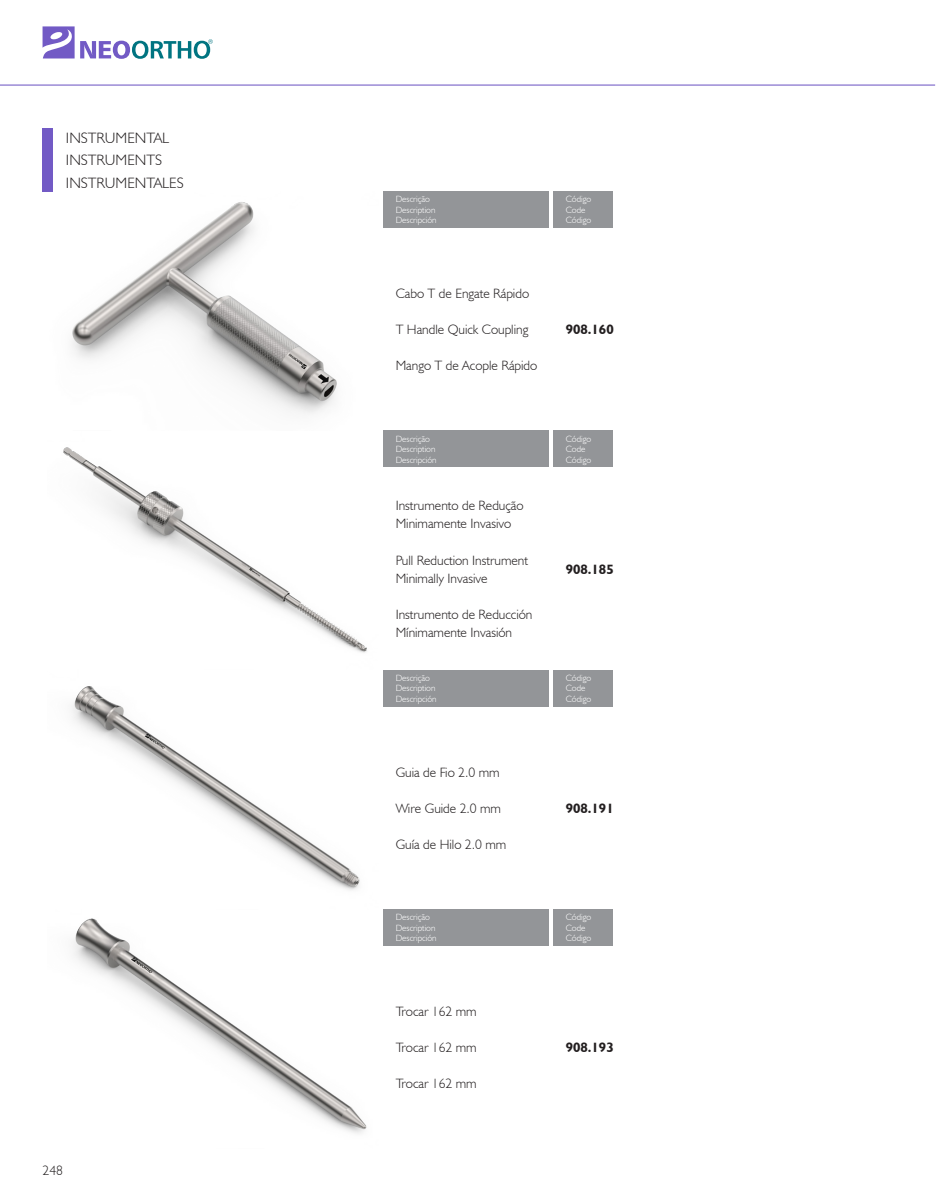
<style>
.page{position:relative;width:936px;height:1191px;background:#fff}
.page>*{position:absolute;margin:0;border:0;box-sizing:border-box;transform-origin:0 0}
.t1{font:300 15px/22.5px "Humanist 521 BT";color:#231f20}
.desc-instrumental{font:300 13.5px/18px "Humanist 521 BT";color:#231f20}
.desc-instrumental-2{font:700 13.5px "Humanist 521 BT";color:#231f20}
.tabela-cabecalho{font:300 9px "Humanist 521 BT";color:#fff}
</style>
<div class="page">
<hr style="left:0;top:85px;width:935px;height:1px;background:#725ac5">
<svg style="left:43px;top:26px;width:170px;height:33px"></svg>
<div style="left:43px;top:128px;width:10px;height:63px;background:#725ac5"></div>
<div style="left:383px;top:191px;width:166px;height:36px;background:#939598"></div>
<div style="left:553px;top:191px;width:59px;height:36px;background:#939598"></div>
<img style="left:47px;top:191px;width:320px;height:943px">
<div style="left:383px;top:431px;width:166px;height:36px;background:#939598"></div>
<div style="left:553px;top:431px;width:59px;height:36px;background:#939598"></div>
<div style="left:383px;top:670px;width:166px;height:36px;background:#939598"></div>
<div style="left:553px;top:670px;width:59px;height:36px;background:#939598"></div>
<div style="left:383px;top:909px;width:166px;height:36px;background:#939598"></div>
<div style="left:553px;top:909px;width:59px;height:36px;background:#939598"></div>
<p class="t1" style="left:66px;top:126px;width:119px">INSTRUMENTAL<br>INSTRUMENTS<br>INSTRUMENTALES</p>
<p class="desc-instrumental" style="left:43px;top:1161px;width:22px">248</p>
<p class="tabela-cabecalho" style="left:395px;top:194px;width:36px">Descrição</p>
<p class="tabela-cabecalho" style="left:395px;top:204px;width:41px">Description</p>
<p class="tabela-cabecalho" style="left:395px;top:215px;width:42px">Descripción</p>
<p class="desc-instrumental" style="left:395px;top:284px;width:135px">Cabo T de Engate Rápido</p>
<p class="desc-instrumental" style="left:395px;top:320px;width:134px">T Handle Quick Coupling</p>
<p class="desc-instrumental" style="left:395px;top:356px;width:143px">Mango T de Acople Rápido</p>
<p class="tabela-cabecalho" style="left:395px;top:433px;width:36px">Descrição</p>
<p class="tabela-cabecalho" style="left:395px;top:443px;width:41px">Description</p>
<p class="tabela-cabecalho" style="left:395px;top:454px;width:42px">Descripción</p>
<p class="desc-instrumental" style="left:395px;top:496px;width:129px">Instrumento de Redução<br>Minimamente Invasivo</p>
<p class="desc-instrumental" style="left:395px;top:550px;width:134px">Pull Reduction Instrument<br>Minimally Invasive</p>
<p class="desc-instrumental" style="left:395px;top:604px;width:138px">Instrumento de Reducción<br>Mínimamente Invasión</p>
<p class="tabela-cabecalho" style="left:395px;top:672px;width:36px">Descrição</p>
<p class="tabela-cabecalho" style="left:395px;top:683px;width:41px">Description</p>
<p class="tabela-cabecalho" style="left:395px;top:693px;width:42px">Descripción</p>
<p class="desc-instrumental" style="left:395px;top:763px;width:105px">Guia de Fio 2.0 mm</p>
<p class="desc-instrumental" style="left:395px;top:799px;width:107px">Wire Guide 2.0 mm</p>
<p class="desc-instrumental" style="left:395px;top:835px;width:112px">Guía de Hilo 2.0 mm</p>
<p class="tabela-cabecalho" style="left:395px;top:911px;width:36px">Descrição</p>
<p class="tabela-cabecalho" style="left:395px;top:922px;width:41px">Description</p>
<p class="tabela-cabecalho" style="left:395px;top:932px;width:42px">Descripción</p>
<p class="desc-instrumental" style="left:395px;top:1002px;width:82px">Trocar 162 mm</p>
<p class="desc-instrumental" style="left:395px;top:1038px;width:82px">Trocar 162 mm</p>
<p class="desc-instrumental" style="left:395px;top:1074px;width:82px">Trocar 162 mm</p>
<p class="tabela-cabecalho" style="left:566px;top:194px;width:27px">Código</p>
<p class="tabela-cabecalho" style="left:566px;top:204px;width:21px">Code</p>
<p class="tabela-cabecalho" style="left:566px;top:215px;width:27px">Código</p>
<p class="desc-instrumental-2" style="left:566px;top:321px;width:49px">908.160</p>
<p class="tabela-cabecalho" style="left:566px;top:433px;width:27px">Código</p>
<p class="tabela-cabecalho" style="left:566px;top:443px;width:21px">Code</p>
<p class="tabela-cabecalho" style="left:566px;top:454px;width:27px">Código</p>
<p class="desc-instrumental-2" style="left:566px;top:560px;width:49px">908.185</p>
<p class="tabela-cabecalho" style="left:566px;top:672px;width:27px">Código</p>
<p class="tabela-cabecalho" style="left:566px;top:683px;width:21px">Code</p>
<p class="tabela-cabecalho" style="left:566px;top:693px;width:27px">Código</p>
<p class="desc-instrumental-2" style="left:566px;top:799px;width:49px">908.191</p>
<p class="tabela-cabecalho" style="left:566px;top:911px;width:27px">Código</p>
<p class="tabela-cabecalho" style="left:566px;top:922px;width:21px">Code</p>
<p class="tabela-cabecalho" style="left:566px;top:932px;width:27px">Código</p>
<p class="desc-instrumental-2" style="left:566px;top:1039px;width:49px">908.193</p>
</div>
